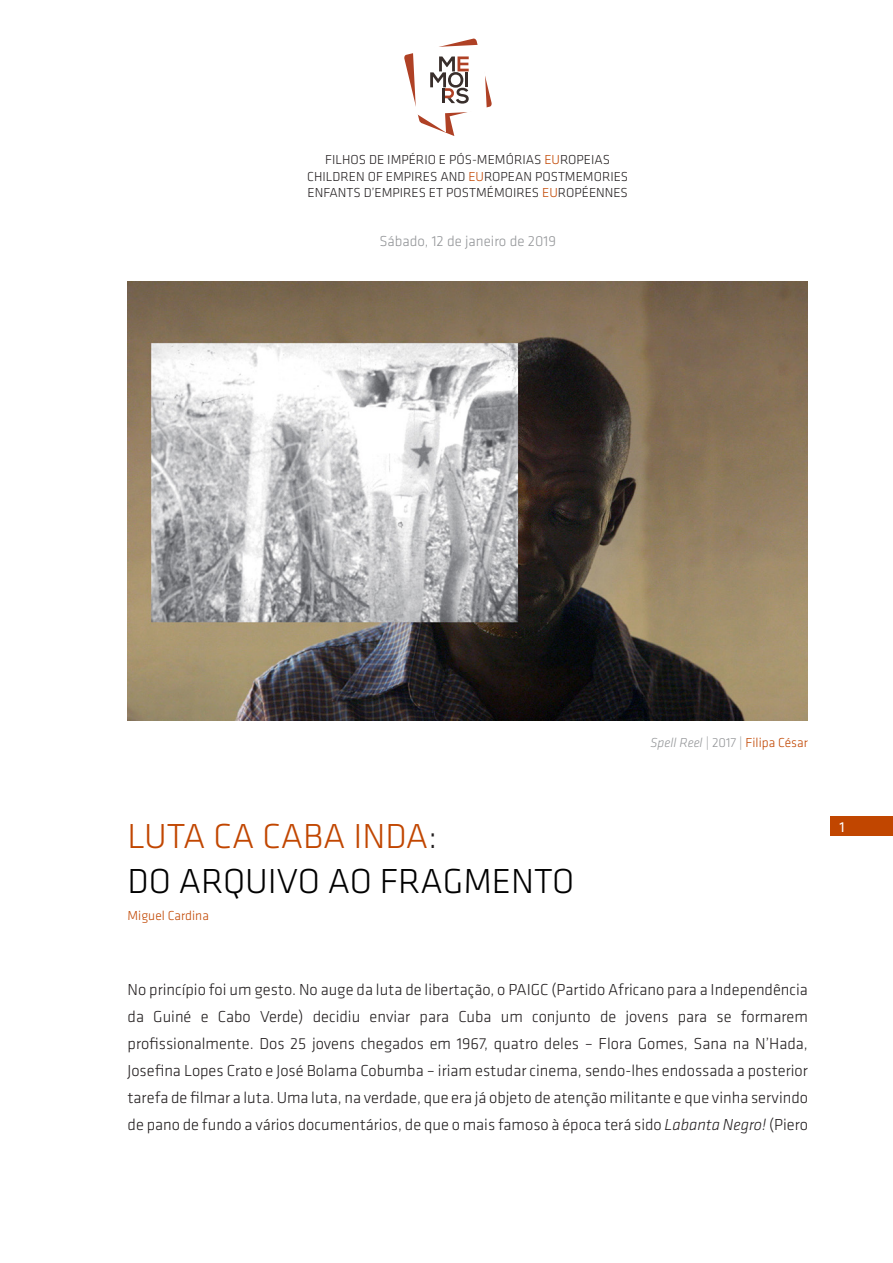
<style>
.page{position:relative;width:893px;height:1263px;background:#fff}
.page>*{position:absolute;margin:0;border:0;box-sizing:border-box;transform-origin:0 0}
.t1{font:300 36px/45px "Klavika";color:#000}
.t2{font:300 16.5px/27px "Klavika";color:#231f20;text-align:justify}
.t3{font:300 15px "Klavika";color:#939598}
.t4{font:15px "Klavika";color:#fff}
.t5{font:300 13.5px/16.5px "Klavika";color:#231f20;text-align:center}
.t6{font:300 13.5px "Klavika";color:#c14600}
.s1{color:#c14600}
.s2{color:#231f20}
.s3{font-style:italic;color:#939598}
.s4{color:#939598}
.s5{font-style:italic}
</style>
<div class="page">
<div style="left:830px;top:817px;width:63px;height:19px;background:#c14600"></div>
<svg style="left:404px;top:38px;width:88px;height:98px"></svg>
<hr style="left:442px;top:88px;width:3px;height:15px;background:#382d2a">
<img style="left:128px;top:281px;width:680px;height:440px">
<p class="t5" style="left:307px;top:152px;width:322px">FILHOS DE IMPÉRIO E PÓS-MEMÓRIAS <span class="s1">EU</span>ROPEIAS<br>CHILDREN OF EMPIRES AND <span class="s1">EU</span>ROPEAN POSTMEMORIES<br>ENFANTS D’EMPIRES ET POSTMÉMOIRES <span class="s1">EU</span>ROPÉENNES</p>
<p class="t3" style="left:379px;top:233px;width:178px">Sábado, 12 de janeiro de 2019</p>
<h1 class="t1" style="left:128px;top:814px;width:448px"><span class="s1">LUTA CA CABA INDA</span><span class="s2">:<br></span>DO ARQUIVO AO FRAGMENTO</h1>
<p class="t6" style="left:128px;top:908px;width:83px">Miguel Cardina</p>
<p class="t6" style="left:650px;top:735px;width:159px"><span class="s3">Spell Reel</span> <span class="s4">| 2017 |</span> Filipa César</p>
<p class="t2" style="left:128px;top:977px;width:682px">No princípio foi um gesto. No auge da luta de libertação, o PAIGC (Partido Africano para a Independência da Guiné e Cabo Verde) decidiu enviar para Cuba um conjunto de jovens para se formarem profissionalmente. Dos 25 jovens chegados em 1967, quatro deles – Flora Gomes, Sana na N’Hada, Josefina Lopes Crato e José Bolama Cobumba – iriam estudar cinema, sendo-lhes endossada a posterior tarefa de filmar a luta. Uma luta, na verdade, que era já objeto de atenção militante e que vinha servindo de pano de fundo a vários documentários, de que o mais famoso à época terá sido <span class="s5">Labanta Negro!</span> (Piero</p>
<p class="t4" style="left:839px;top:819px;width:7px">1</p>
</div>
